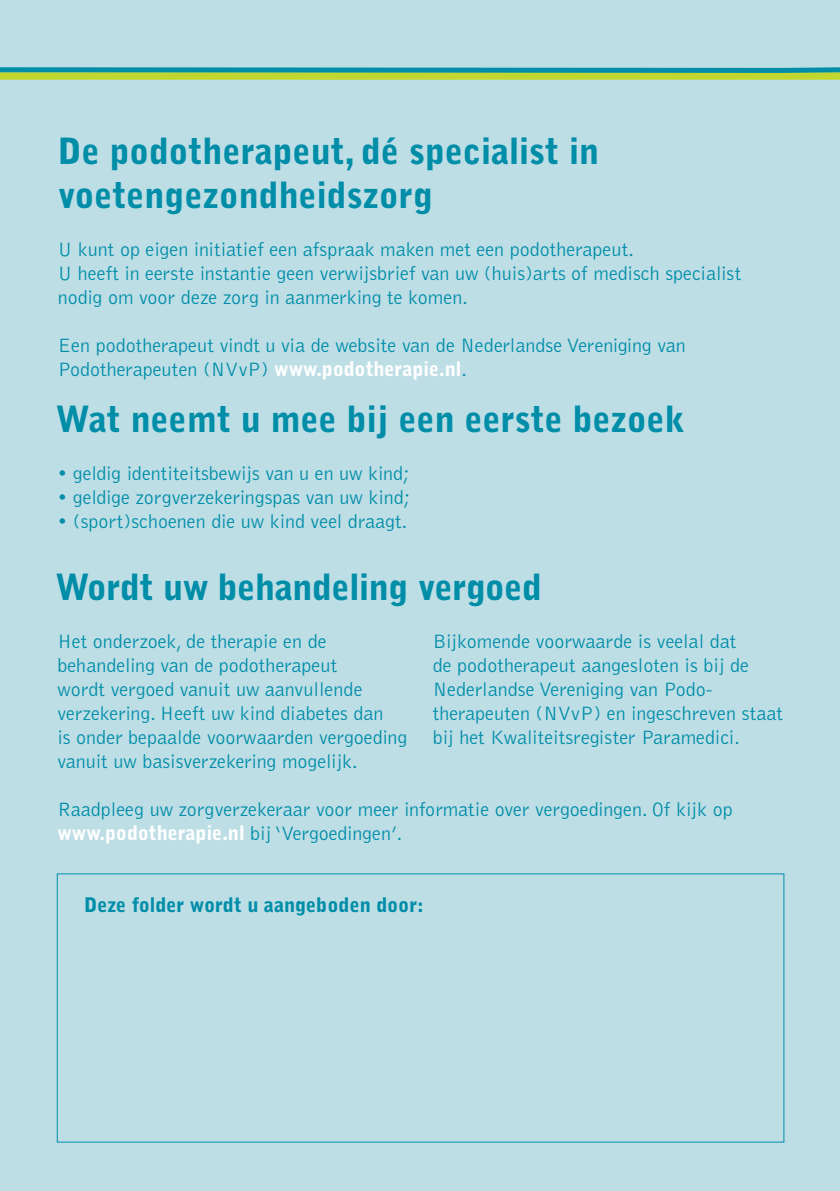
<style>
.page{position:relative;width:840px;height:1191px;background:#fff}
.page>*{position:absolute;margin:0;border:0;box-sizing:border-box;transform-origin:0 0}
.t1{font:900 36px/44px "Bell Gothic";color:#008da8}
.t2{font:300 20px/24px "Bell Gothic";color:#008da8}
.t3{font:900 20px "Bell Gothic";color:#008da8}
.s1{font-weight:900;color:#fff}
</style>
<div class="page">
<div style="left:0;top:0;width:839px;height:1191px;background:#bedee6"></div>
<div style="left:0;top:72px;width:839px;height:8px;background:#c1d72f"></div>
<svg style="left:0;top:67px;width:839px;height:6px;background:#1f99a8"></svg>
<h1 class="t1" style="left:58px;top:130px;width:542px">De podotherapeut, dé specialist in voetengezondheidszorg</h1>
<p class="t2" style="left:58px;top:238px;width:684px">U kunt op eigen initiatief een afspraak maken met een podotherapeut.<br>U heeft in eerste instantie geen verwijsbrief van uw (huis)arts of medisch specialist nodig om voor deze zorg in aanmerking te komen.</p>
<p class="t2" style="left:58px;top:334px;width:629px">Een podotherapeut vindt u via de website van de Nederlandse Vereniging van<br>Podotherapeuten (NVvP) <span class="s1">www.podotherapie.nl</span>.</p>
<h1 class="t1" style="left:56px;top:398px;width:630px">Wat neemt u mee bij een eerste bezoek</h1>
<p class="t2" style="left:57px;top:462px;width:354px">• geldig identiteitsbewijs van u en uw kind;</p>
<p class="t2" style="left:57px;top:486px;width:354px">• geldige zorgverzekeringspas van uw kind;</p>
<p class="t2" style="left:57px;top:510px;width:351px">• (sport)schoenen die uw kind veel draagt.</p>
<h1 class="t1" style="left:55px;top:566px;width:488px">Wordt uw behandeling vergoed</h1>
<p class="t2" style="left:57px;top:630px;width:351px">Het onderzoek, de therapie en de behandeling van de podotherapeut<br>wordt vergoed vanuit uw aanvullende verzekering. Heeft uw kind diabetes dan<br>is onder bepaalde voorwaarden vergoeding vanuit uw basisverzekering mogelijk.</p>
<p class="t2" style="left:432px;top:630px;width:352px">Bijkomende voorwaarde is veelal dat<br>de podotherapeut aangesloten is bij de Nederlandse Vereniging van Podo&shy;therapeuten (NVvP) en ingeschreven staat bij het Kwaliteitsregister Paramedici.</p>
<p class="t2" style="left:57px;top:798px;width:676px">Raadpleeg uw zorgverzekeraar voor meer informatie over vergoedingen. Of kijk op <span class="s1">www.podotherapie.nl</span> bij ‘Vergoedingen’.</p>
<p class="t3" style="left:84px;top:893px;width:341px">Deze folder wordt u aangeboden door:</p>
</div>
